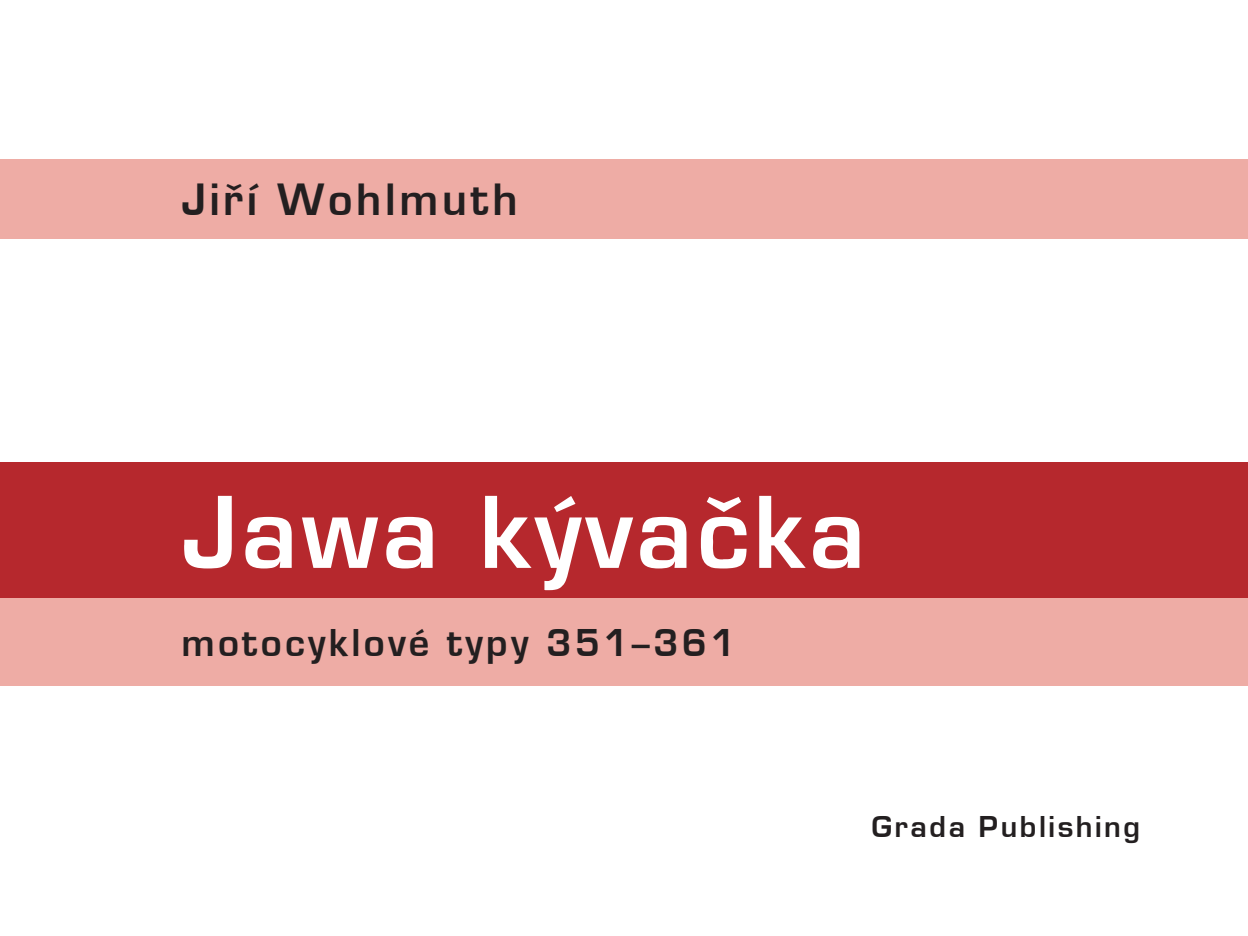
<style>
.page{position:relative;width:1248px;height:936px;background:#fff}
.page>*{position:absolute;margin:0;border:0;box-sizing:border-box;transform-origin:0 0}
.t1{font:700 96px "Euromode";letter-spacing:.04em;color:#fff}
.t2{font:700 42px "Euromode";letter-spacing:.09em;color:#231f20}
.t3{font:700 36px "Euromode";letter-spacing:.09em;color:#231f20}
.t4{font:700 28px "Euromode";letter-spacing:.09em;color:#231f20}
</style>
<div class="page">
<div style="left:0;top:159px;width:1247px;height:79px;background:#eeaca5"></div>
<div style="left:0;top:462px;width:1247px;height:142px;background:#b6282d"></div>
<div style="left:0;top:598px;width:1247px;height:88px;background:#eeaca5"></div>
<p class="t2" style="left:181px;top:174px;width:338px">Jiří Wohlmuth</p>
<h1 class="t1" style="left:181px;top:474px;width:685px">Jawa kývačka</h1>
<p class="t3" style="left:181px;top:620px;width:556px">motocyklové typy 351–361</p>
<p class="t4" style="left:871px;top:809px;width:270px">Grada Publishing</p>
</div>
